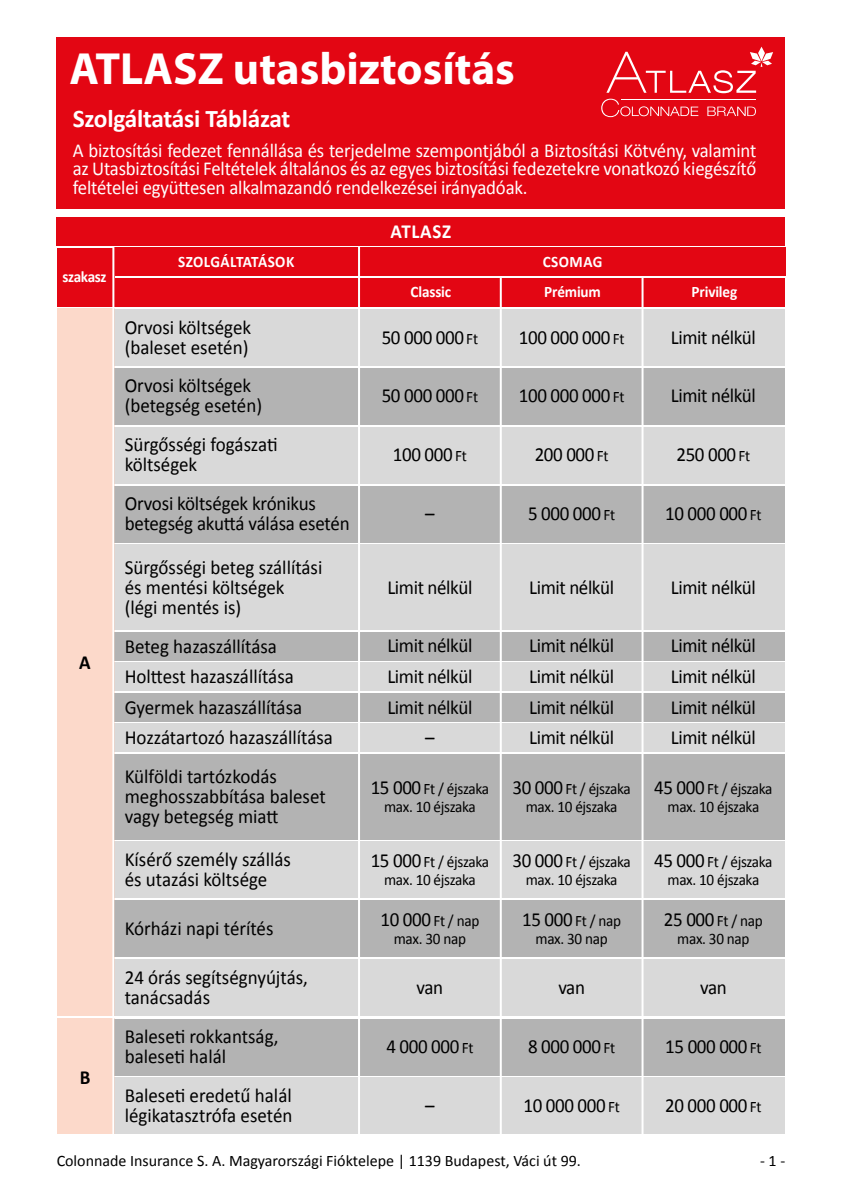
<style>
.page{position:relative;width:842px;height:1191px;background:#fff}
.page>*{position:absolute;margin:0;border:0;box-sizing:border-box;transform-origin:0 0}
.t1{font:700 45.2px "Myriad Pro";color:#fff}
.t2{font:700 25.4px "Calibri";letter-spacing:-.02em;color:#fff}
.t3{font:20px/20px "Calibri";letter-spacing:-.01em;color:#000;scale:.95 1}
.t4{font:700 20px "Calibri";letter-spacing:.04em;color:#fff;scale:.95 1}
.t5{font:700 20px "Calibri";color:#000;scale:.95 1}
.t6{font:19.8px/18.4px "Calibri";letter-spacing:-.01em;color:#fff;text-align:justify;scale:.95 1}
.t7{font:16px/18px "Calibri";letter-spacing:-.02em;color:#000;text-align:center;scale:.95 1}
.t8{font:16px "Calibri";color:#000}
.t9{font:700 16px "Calibri";letter-spacing:-.01em;color:#fff;scale:.95 1}
.t10{font:700 16px "Calibri";letter-spacing:.03em;color:#fff;scale:.95 1}
.t11{font:16px "Calibri";letter-spacing:-.02em;color:#000}
.s1{font-size:16px}
.s2{font-size:20px}
</style>
<div class="page">
<div style="left:113px;top:247px;width:246px;height:29px;background:#e30613"></div>
<div style="left:360px;top:247px;width:425px;height:29px;background:#e30613"></div>
<div style="left:643px;top:278px;width:142px;height:28px;background:#e30613"></div>
<div style="left:502px;top:278px;width:141px;height:28px;background:#e30613"></div>
<div style="left:360px;top:278px;width:142px;height:28px;background:#e30613"></div>
<div style="left:114px;top:278px;width:246px;height:28px;background:#e30613"></div>
<div style="left:57px;top:217px;width:728px;height:28px;background:#e30613"></div>
<div style="left:57px;top:309px;width:57px;height:707px;background:#fcd9ca"></div>
<div style="left:57px;top:247px;width:57px;height:59px;background:#e30613"></div>
<div style="left:57px;top:1018px;width:57px;height:116px;background:#fcd9ca"></div>
<div style="left:113px;top:309px;width:672px;height:56px;background:#d9d9d9"></div>
<div style="left:113px;top:841px;width:672px;height:57px;background:#d9d9d9"></div>
<div style="left:113px;top:959px;width:672px;height:57px;background:#d9d9d9"></div>
<div style="left:113px;top:1077px;width:672px;height:57px;background:#d9d9d9"></div>
<div style="left:113px;top:544px;width:672px;height:85px;background:#d9d9d9"></div>
<div style="left:113px;top:754px;width:672px;height:85px;background:#b3b3b3"></div>
<div style="left:113px;top:427px;width:672px;height:56px;background:#d9d9d9"></div>
<div style="left:113px;top:662px;width:672px;height:29px;background:#d9d9d9"></div>
<div style="left:113px;top:723px;width:672px;height:29px;background:#d9d9d9"></div>
<div style="left:113px;top:368px;width:672px;height:56px;background:#b3b3b3"></div>
<div style="left:113px;top:900px;width:672px;height:57px;background:#b3b3b3"></div>
<div style="left:113px;top:1018px;width:672px;height:57px;background:#b3b3b3"></div>
<div style="left:113px;top:632px;width:672px;height:28px;background:#b3b3b3"></div>
<div style="left:113px;top:693px;width:672px;height:28px;background:#b3b3b3"></div>
<div style="left:113px;top:486px;width:672px;height:56px;background:#b3b3b3"></div>
<hr style="left:112px;top:246px;width:2px;height:888px;background:#fff">
<hr style="left:358px;top:246px;width:2px;height:888px;background:#fff">
<hr style="left:500px;top:277px;width:2px;height:857px;background:#fff">
<hr style="left:641px;top:277px;width:2px;height:857px;background:#fff">
<div style="left:57px;top:37px;width:728px;height:171px;background:#e30613"></div>
<hr style="left:621px;top:99px;width:135px;height:1px;background:#fff">
<svg style="left:601px;top:99px;width:97px;height:18px"></svg>
<svg style="left:707px;top:107px;width:49px;height:9px"></svg>
<svg style="left:606px;top:47px;width:167px;height:46px"></svg>
<h1 class="t1" style="left:69px;top:40px;width:447px">ATLASZ utasbiztosítás</h1>
<p class="t2" style="left:73px;top:108px;width:219px">szolgáltatási táblázat</p>
<p class="t6" style="left:73px;top:143px;width:721px">A biztosítási fedezet fennállása és terjedelme szempontjából a Biztosítási Kötvény, valamint az Utasbiztosítási Feltételek általános és az egyes biztosítási fedezetekre vonatkozó kiegészítő feltételei együttesen alkalmazandó rendelkezései irányadóak.</p>
<p class="t9" style="left:62px;top:270px;width:48px">szakasz</p>
<p class="t5" style="left:79px;top:654px;width:14px">A</p>
<p class="t5" style="left:80px;top:1068px;width:13px">B</p>
<p class="t4" style="left:391px;top:223px;width:65px">AtlAsz</p>
<p class="t10" style="left:178px;top:255px;width:124px">szolgáltAtások</p>
<p class="t9" style="left:543px;top:255px;width:64px">CsoMAg</p>
<p class="t9" style="left:411px;top:285px;width:44px">Classic</p>
<p class="t9" style="left:544px;top:285px;width:61px">Prémium</p>
<p class="t9" style="left:691px;top:285px;width:50px">Privileg</p>
<p class="t3" style="left:125px;top:318px;width:135px">Orvosi költségek (baleset esetén)</p>
<p class="t3" style="left:125px;top:377px;width:146px">Orvosi költségek (betegség esetén)</p>
<p class="t3" style="left:125px;top:436px;width:162px">Sürgősségi fogászati költségek</p>
<p class="t3" style="left:125px;top:495px;width:238px">Orvosi költségek krónikus betegség akuttá válása esetén</p>
<p class="t3" style="left:125px;top:558px;width:210px">Sürgősségi beteg szállítási és mentési költségek (légi mentés is)</p>
<p class="t3" style="left:125px;top:637px;width:162px">Beteg hazaszállítása</p>
<p class="t3" style="left:125px;top:668px;width:180px">Holttest hazaszállítása</p>
<p class="t3" style="left:125px;top:698px;width:188px">Gyermek hazaszállítása</p>
<p class="t3" style="left:125px;top:729px;width:221px">Hozzátartozó hazaszállítása</p>
<p class="t3" style="left:125px;top:768px;width:213px">Külföldi tartózkodás meghosszabbítása baleset vagy betegség miatt</p>
<p class="t3" style="left:125px;top:851px;width:176px">Kísérő személy szállás és utazási költsége</p>
<p class="t3" style="left:125px;top:920px;width:158px">Kórházi napi térítés</p>
<p class="t3" style="left:125px;top:969px;width:194px">24 órás segítségnyújtás, tanácsadás</p>
<p class="t3" style="left:125px;top:1028px;width:164px">Baleseti rokkantság, baleseti halál</p>
<p class="t3" style="left:125px;top:1087px;width:178px">Baleseti eredetű halál légikatasztrófa esetén</p>
<p class="t3" style="left:382px;top:328px;width:103px">50 000 000 <span class="s1">Ft</span></p>
<p class="t3" style="left:382px;top:387px;width:103px">50 000 000 <span class="s1">Ft</span></p>
<p class="t3" style="left:393px;top:446px;width:79px">100 000 <span class="s1">Ft</span></p>
<p class="t3" style="left:425px;top:505px;width:11px">–</p>
<p class="t3" style="left:387px;top:578px;width:91px">Limit nélkül</p>
<p class="t3" style="left:387px;top:637px;width:91px">Limit nélkül</p>
<p class="t3" style="left:387px;top:668px;width:91px">Limit nélkül</p>
<p class="t3" style="left:387px;top:698px;width:91px">Limit nélkül</p>
<p class="t3" style="left:425px;top:729px;width:11px">–</p>
<p class="t7" style="left:371px;top:781px;width:126px"><span class="s2">15 000</span> Ft / éjszaka max. 10 éjszaka</p>
<p class="t7" style="left:371px;top:854px;width:126px"><span class="s2">15 000</span> Ft / éjszaka max. 10 éjszaka</p>
<p class="t7" style="left:380px;top:913px;width:106px"><span class="s2">10 000</span> Ft / nap max. 30 nap</p>
<p class="t3" style="left:417px;top:979px;width:30px">van</p>
<p class="t3" style="left:386px;top:1038px;width:93px">4 000 000 <span class="s1">Ft</span></p>
<p class="t3" style="left:425px;top:1097px;width:11px">–</p>
<p class="t3" style="left:519px;top:328px;width:113px">100 000 000 <span class="s1">Ft</span></p>
<p class="t3" style="left:671px;top:328px;width:91px">Limit nélkül</p>
<p class="t3" style="left:519px;top:387px;width:113px">100 000 000 <span class="s1">Ft</span></p>
<p class="t3" style="left:671px;top:387px;width:91px">Limit nélkül</p>
<p class="t3" style="left:535px;top:446px;width:79px">200 000 <span class="s1">Ft</span></p>
<p class="t3" style="left:676px;top:446px;width:79px">250 000 <span class="s1">Ft</span></p>
<p class="t3" style="left:528px;top:505px;width:93px">5 000 000 <span class="s1">Ft</span></p>
<p class="t3" style="left:665px;top:505px;width:103px">10 000 000 <span class="s1">Ft</span></p>
<p class="t3" style="left:529px;top:578px;width:91px">Limit nélkül</p>
<p class="t3" style="left:671px;top:578px;width:91px">Limit nélkül</p>
<p class="t3" style="left:529px;top:637px;width:91px">Limit nélkül</p>
<p class="t3" style="left:671px;top:637px;width:91px">Limit nélkül</p>
<p class="t3" style="left:529px;top:668px;width:91px">Limit nélkül</p>
<p class="t3" style="left:671px;top:668px;width:91px">Limit nélkül</p>
<p class="t3" style="left:529px;top:698px;width:91px">Limit nélkül</p>
<p class="t3" style="left:671px;top:698px;width:91px">Limit nélkül</p>
<p class="t3" style="left:529px;top:729px;width:91px">Limit nélkül</p>
<p class="t3" style="left:671px;top:729px;width:91px">Limit nélkül</p>
<p class="t7" style="left:512px;top:781px;width:126px"><span class="s2">30 000</span> Ft / éjszaka max. 10 éjszaka</p>
<p class="t7" style="left:654px;top:781px;width:126px"><span class="s2">45 000</span> Ft / éjszaka max. 10 éjszaka</p>
<p class="t7" style="left:512px;top:854px;width:126px"><span class="s2">30 000</span> Ft / éjszaka max. 10 éjszaka</p>
<p class="t7" style="left:654px;top:854px;width:126px"><span class="s2">45 000</span> Ft / éjszaka max. 10 éjszaka</p>
<p class="t7" style="left:522px;top:913px;width:106px"><span class="s2">15 000</span> Ft / nap max. 30 nap</p>
<p class="t7" style="left:664px;top:913px;width:106px"><span class="s2">25 000</span> Ft / nap max. 30 nap</p>
<p class="t3" style="left:558px;top:979px;width:30px">van</p>
<p class="t3" style="left:700px;top:979px;width:30px">van</p>
<p class="t3" style="left:528px;top:1038px;width:93px">8 000 000 <span class="s1">Ft</span></p>
<p class="t3" style="left:665px;top:1038px;width:103px">15 000 000 <span class="s1">Ft</span></p>
<p class="t3" style="left:523px;top:1097px;width:103px">10 000 000 <span class="s1">Ft</span></p>
<p class="t3" style="left:665px;top:1097px;width:103px">20 000 000 <span class="s1">Ft</span></p>
<p class="t8" style="left:57px;top:1154px;width:526px">Colonnade Insurance S. A. Magyarországi Fióktelepe | 1139 Budapest, Váci út 99.</p>
<p class="t11" style="left:760px;top:1154px;width:27px">-1-</p>
</div>
